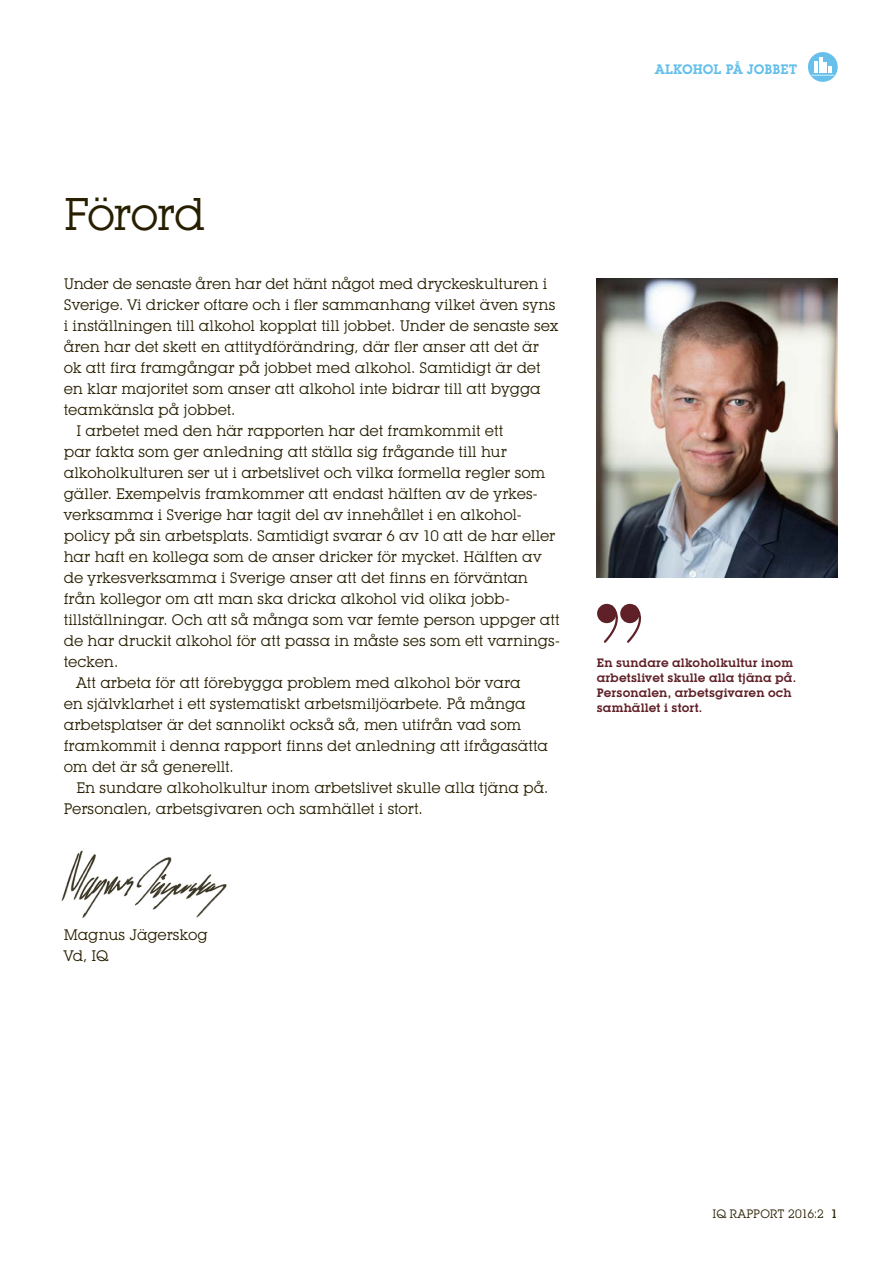
<style>
.page{position:relative;width:893px;height:1263px;background:#fff}
.page>*{position:absolute;margin:0;border:0;box-sizing:border-box;transform-origin:0 0}
.Stor_rubrik{font:45px "Lubalin Graph IT Cby BT";letter-spacing:-.04em;color:#281f00}
.Lubalin_bröd{font:15px/21px "Lubalin Graph IT Cby BT";letter-spacing:-.01em;color:#281f00}
.Lubalin_bröd_indrag{font:15px/21px "Lubalin Graph IT Cby BT";letter-spacing:-.005em;color:#281f00}
.Vinjett{font:600 13.5px "Lubalin Graph IT Cby BT";letter-spacing:-.005em;color:#63bfea}
.Citat{font:600 12px/15px "Lubalin Graph IT Cby BT";letter-spacing:.01em;color:#602027}
.t1{font:12px "Lubalin Graph IT Cby BT";color:#281f00}
.s1{font-weight:500}
</style>
<div class="page">
<div style="left:808px;top:52px;width:30px;height:30px;background:#67c0ea;border-radius:50%"></div>
<hr style="left:819px;top:58px;width:3px;height:15px;background:#fff">
<svg style="left:811px;top:62px;width:23px;height:14px"></svg>
<img style="left:61px;top:850px;width:166px;height:67px">
<img style="left:597px;top:279px;width:241px;height:299px">
<svg style="left:597px;top:604px;width:19px;height:19px"></svg>
<svg style="left:602px;top:604px;width:40px;height:39px"></svg>
<p class="Vinjett" style="left:655px;top:61px;width:144px">ALKOHOL PÅ JOBBET</p>
<p class="Stor_rubrik" style="left:64px;top:187px;width:143px">Förord</p>
<p class="Lubalin_bröd" style="left:64px;top:273px;width:496px">Under de senaste åren har det hänt något med dryckeskulturen i Sverige. Vi dricker oftare och i fler sammanhang vilket även syns i inställningen till alkohol kopplat till jobbet. Under de senaste sex åren har det skett en attitydförändring, där fler anser att det är ok att fira framgångar på jobbet med alkohol. Samtidigt är det en klar majoritet som anser att alkohol inte bidrar till att bygga teamkänsla på jobbet.</p>
<p class="Lubalin_bröd" style="left:64px;top:420px;width:498px;text-indent:13px">I arbetet med den här rapporten har det framkommit ett<br>par fakta som ger anledning att ställa sig frågande till hur alkoholkulturen ser ut i arbetslivet och vilka formella regler som gäller. Exempelvis framkommer att endast hälften av de yrkes&shy;verksamma i Sverige har tagit del av innehållet i en alkohol&shy;policy på sin arbetsplats. Samtidigt svarar 6 av 10 att de har eller har haft en kollega som de anser dricker för mycket. Hälften av de yrkesverksamma i Sverige anser att det finns en förväntan från kollegor om att man ska dricka alkohol vid olika jobb&shy;tillställningar. Och att så många som var femte person uppger att de har druckit alkohol för att passa in måste ses som ett varnings&shy;tecken.</p>
<p class="Lubalin_bröd_indrag" style="left:64px;top:672px;width:486px;text-indent:13px">Att arbeta för att förebygga problem med alkohol bör vara<br>en självklarhet i ett systematiskt arbetsmiljöarbete. På många arbetsplatser är det sannolikt också så, men utifrån vad som framkommit i denna rapport finns det anledning att ifrågasätta om det är så generellt.</p>
<p class="Lubalin_bröd_indrag" style="left:64px;top:777px;width:486px;text-indent:13px">En sundare alkoholkultur inom arbetslivet skulle alla tjäna på.<br>Personalen, arbetsgivaren och samhället i stort.</p>
<p class="Citat" style="left:597px;top:655px;width:201px">En sundare alkoholkultur inom arbetslivet skulle alla tjäna på.<br>Personalen, arbetsgivaren och samhället i stort.</p>
<p class="Lubalin_bröd" style="left:64px;top:924px;width:146px">Magnus Jägerskog</p>
<p class="Lubalin_bröd" style="left:64px;top:945px;width:46px">Vd, IQ</p>
<p class="t1" style="left:712px;top:1206px;width:127px">IQ RAPPORT 2016:2 <span class="s1">1</span></p>
</div>
